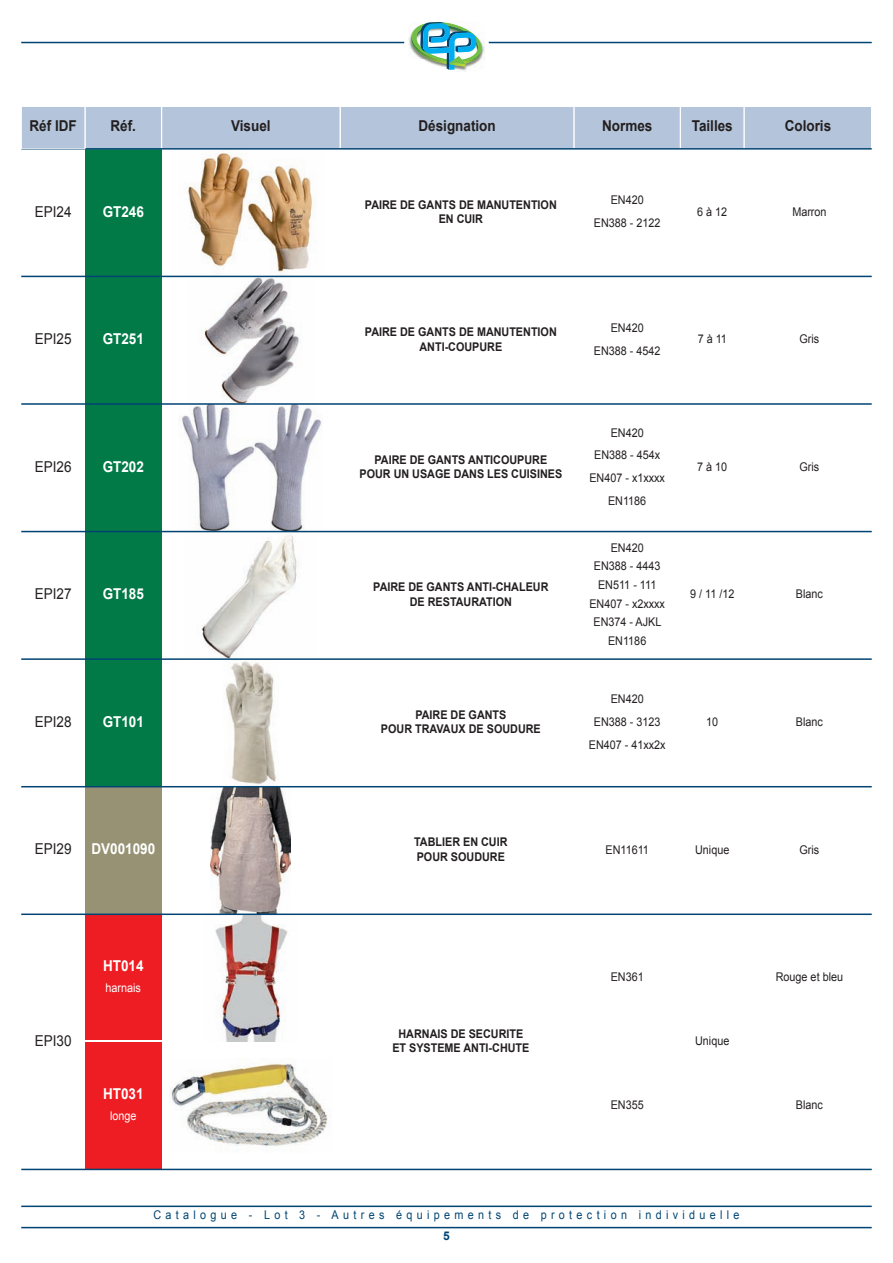
<style>
.page{position:relative;width:893px;height:1263px;background:#fff}
.page>*{position:absolute;margin:0;border:0;box-sizing:border-box;transform-origin:0 0}
.t1{font:700 15px "Arial";color:#231f20;scale:.9 1}
.t2{font:700 15px "Arial";color:#fff;scale:.9 1}
.t3{font:15px "Arial";color:#231f20;scale:.9 1}
.t4{font:700 12px/14.4px "Arial";color:#231f20;text-align:center;scale:.9 1}
.t5{font:12px/23px "Arial";color:#231f20;text-align:center;scale:.9 1}
.t6{font:12px "Arial";letter-spacing:.4em;color:#004473;scale:.9 1}
.t7{font:12px "Arial";color:#fff;scale:.9 1}
.t8{font:700 12px "Arial";color:#004473}
</style>
<div class="page">
<hr style="left:21px;top:1205px;width:851px;height:2px;background:#004473">
<hr style="left:21px;top:1227px;width:851px;height:1px;background:#004473">
<hr style="left:21px;top:42px;width:851px;height:1px;background:#004473">
<div style="left:404px;top:4px;width:85px;height:85px;background:#fff;border-radius:50%"></div>
<img style="left:409px;top:34px;width:75px;height:38px">
<img style="left:411px;top:22px;width:72px;height:48px">
<img style="left:205px;top:915px;width:92px;height:127px">
<img style="left:211px;top:787px;width:80px;height:126px">
<img style="left:225px;top:661px;width:53px;height:125px">
<img style="left:179px;top:405px;width:144px;height:126px">
<img style="left:187px;top:277px;width:128px;height:126px">
<div style="left:681px;top:107px;width:63px;height:42px;background:#b4c4da"></div>
<div style="left:680px;top:106px;width:64px;height:43px;border:1px solid #fff"></div>
<img style="left:178px;top:150px;width:145px;height:126px">
<div style="left:85px;top:149px;width:77px;height:127px;background:#017a47"></div>
<div style="left:85px;top:107px;width:76px;height:42px;background:#b4c4da"></div>
<div style="left:85px;top:106px;width:77px;height:43px;border:1px solid #fff"></div>
<div style="left:340px;top:107px;width:234px;height:42px;background:#b4c4da"></div>
<div style="left:744px;top:107px;width:127px;height:42px;background:#b4c4da"></div>
<div style="left:574px;top:107px;width:106px;height:42px;background:#b4c4da"></div>
<div style="left:574px;top:106px;width:106px;height:43px;border:1px solid #fff"></div>
<div style="left:162px;top:107px;width:178px;height:42px;background:#b4c4da"></div>
<div style="left:162px;top:106px;width:178px;height:43px;border:1px solid #fff"></div>
<hr style="left:21px;top:148px;width:851px;height:2px;background:#004473">
<div style="left:85px;top:276px;width:77px;height:128px;background:#017a47"></div>
<div style="left:85px;top:404px;width:77px;height:127px;background:#017a47"></div>
<hr style="left:21px;top:276px;width:851px;height:1px;background:#004473">
<hr style="left:21px;top:403px;width:851px;height:2px;background:#004473">
<img style="left:186px;top:532px;width:130px;height:126px">
<div style="left:85px;top:531px;width:77px;height:128px;background:#017a47"></div>
<div style="left:85px;top:659px;width:77px;height:128px;background:#017a47"></div>
<hr style="left:21px;top:531px;width:851px;height:1px;background:#004473">
<div style="left:85px;top:787px;width:77px;height:127px;background:#969273"></div>
<hr style="left:21px;top:658px;width:851px;height:2px;background:#004473">
<hr style="left:21px;top:786px;width:851px;height:1px;background:#004473">
<img style="left:169px;top:1063px;width:160px;height:84px">
<div style="left:85px;top:914px;width:77px;height:126px;background:#ee1d23"></div>
<div style="left:85px;top:1042px;width:77px;height:127px;background:#ee1d23"></div>
<div style="left:22px;top:107px;width:63px;height:41px;background:#b4c4da"></div>
<div style="left:21px;top:106px;width:64px;height:43px;border:1px solid #fff"></div>
<hr style="left:21px;top:1169px;width:851px;height:1px;background:#004473">
<hr style="left:21px;top:913px;width:851px;height:2px;background:#004473">
<p class="t1" style="left:30px;top:118px;width:54px">Réf IDF</p>
<p class="t3" style="left:35px;top:203px;width:42px">EPI24</p>
<p class="t1" style="left:111px;top:118px;width:30px">Réf.</p>
<p class="t1" style="left:231px;top:118px;width:45px">Visuel</p>
<p class="t1" style="left:418px;top:118px;width:87px">Désignation</p>
<p class="t1" style="left:602px;top:118px;width:57px">Normes</p>
<p class="t1" style="left:785px;top:118px;width:53px">Coloris</p>
<p class="t1" style="left:692px;top:118px;width:47px">Tailles</p>
<p class="t5" style="left:594px;top:189px;width:76px">EN420<br>EN388 - 2122</p>
<p class="t2" style="left:103px;top:203px;width:47px">GT246</p>
<p class="t4" style="left:365px;top:197px;width:215px">PAIRE DE GANTS DE MANUTENTION<br>EN CUIR</p>
<p class="t5" style="left:792px;top:200px;width:40px">Marron</p>
<p class="t5" style="left:697px;top:200px;width:35px">6 à 12</p>
<p class="t3" style="left:35px;top:330px;width:42px">EPI25</p>
<p class="t5" style="left:594px;top:316px;width:76px">EN420<br>EN388 - 4542</p>
<p class="t4" style="left:365px;top:325px;width:215px">PAIRE DE GANTS DE MANUTENTION<br>ANTI-COUPURE</p>
<p class="t5" style="left:799px;top:328px;width:23px">Gris</p>
<p class="t2" style="left:103px;top:330px;width:47px">GT251</p>
<p class="t5" style="left:698px;top:328px;width:34px">7 à 11</p>
<p class="t3" style="left:35px;top:458px;width:42px">EPI26</p>
<p class="t5" style="left:589px;top:421px;width:86px">EN420<br>EN388 - 454x<br>EN407 - x1xxxx<br>EN1186</p>
<p class="t4" style="left:359px;top:452px;width:227px">PAIRE DE GANTS ANTICOUPURE<br>POUR UN USAGE DANS LES CUISINES</p>
<p class="t5" style="left:799px;top:455px;width:23px">Gris</p>
<p class="t2" style="left:103px;top:458px;width:47px">GT202</p>
<p class="t5" style="left:697px;top:455px;width:35px">7 à 10</p>
<p class="t3" style="left:35px;top:586px;width:42px">EPI27</p>
<p class="t5" style="left:589px;top:538px;width:86px;line-height:18.6px">EN420<br>EN388 - 4443<br>EN511 - 111<br>EN407 - x2xxxx<br>EN374 - AJKL<br>EN1186</p>
<p class="t4" style="left:373px;top:580px;width:196px">PAIRE DE GANTS ANTI-CHALEUR<br>DE RESTAURATION</p>
<p class="t5" style="left:796px;top:583px;width:32px">Blanc</p>
<p class="t2" style="left:103px;top:586px;width:47px">GT185</p>
<p class="t5" style="left:690px;top:583px;width:51px">9 / 11 /12</p>
<p class="t3" style="left:35px;top:713px;width:42px">EPI28</p>
<p class="t5" style="left:589px;top:687px;width:87px">EN420<br>EN388 - 3123<br>EN407 - 41xx2x</p>
<p class="t4" style="left:381px;top:707px;width:179px">PAIRE DE GANTS<br>POUR TRAVAUX DE SOUDURE</p>
<p class="t5" style="left:796px;top:710px;width:32px">Blanc</p>
<p class="t2" style="left:103px;top:713px;width:47px">GT101</p>
<p class="t5" style="left:706px;top:710px;width:15px">10</p>
<p class="t3" style="left:35px;top:841px;width:42px">EPI29</p>
<p class="t4" style="left:414px;top:835px;width:105px;text-align:left">TABLIER EN CUIR<br>POUR SOUDURE</p>
<p class="t5" style="left:605px;top:838px;width:50px">EN11611</p>
<p class="t5" style="left:799px;top:838px;width:23px">Gris</p>
<p class="t2" style="left:91px;top:841px;width:72px">DV001090</p>
<p class="t5" style="left:695px;top:838px;width:40px">Unique</p>
<p class="t3" style="left:35px;top:1032px;width:42px">EPI30</p>
<p class="t2" style="left:103px;top:957px;width:47px">HT014</p>
<p class="t7" style="left:106px;top:981px;width:41px">harnais</p>
<p class="t2" style="left:103px;top:1086px;width:47px">HT031</p>
<p class="t7" style="left:110px;top:1109px;width:31px">longe</p>
<p class="t4" style="left:392px;top:1026px;width:154px">HARNAIS DE SECURITE<br>ET SYSTEME ANTI-CHUTE</p>
<p class="t5" style="left:611px;top:965px;width:38px">EN361</p>
<p class="t5" style="left:776px;top:965px;width:76px">Rouge et bleu</p>
<p class="t5" style="left:611px;top:1093px;width:38px">EN355</p>
<p class="t5" style="left:695px;top:1029px;width:40px">Unique</p>
<p class="t5" style="left:796px;top:1093px;width:32px">Blanc</p>
<p class="t6" style="left:153px;top:1208px;width:653px">Catalogue - Lot 3 - Autres équipements de protection individuelle</p>
<p class="t8" style="left:443px;top:1229px;width:8px">5</p>
</div>
